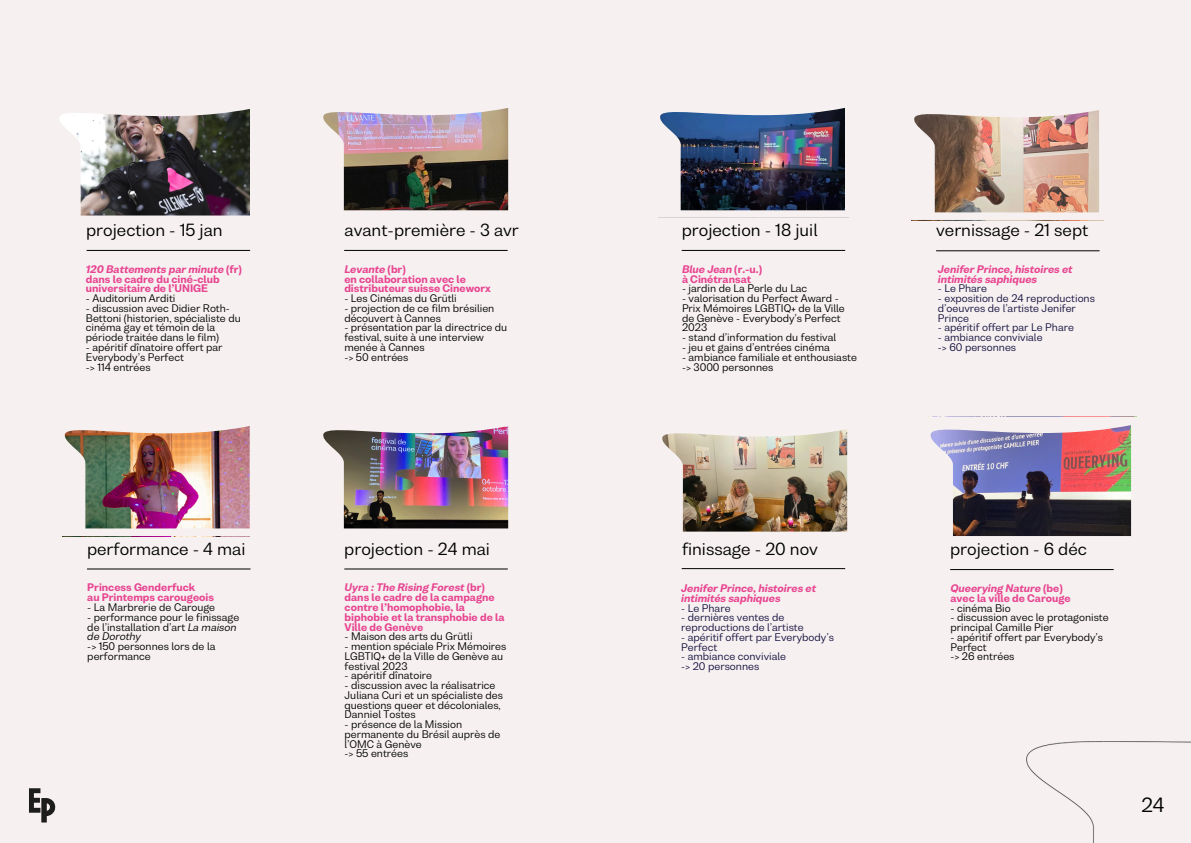
<style>
.page{position:relative;width:1191px;height:843px;background:#fff}
.page>*{position:absolute;margin:0;border:0;box-sizing:border-box;transform-origin:0 0}
.t1{font:18.7px "Bw Nista Grot DEMO";color:#000}
.t2{font:16px "Bw Nista Grot DEMO";color:#000}
.t3{font:10px/9.8px "Bw Nista Grot DEMO";color:#000}
.t4{font:800 10px/9.8px "Bw Nista Grot DEMO";color:#e84591}
.t5{font:10px/9.8px "Bw Nista Grot DEMO";color:#14103f}
.t6{font:italic 800 10px/9.8px "Bw Nista Grot DEMO";color:#e84591}
.s1{font-style:italic}
.s2{font-style:normal}
</style>
<div class="page">
<div style="left:0;top:0;width:1190px;height:842px;background:#f6f1f0"></div>
<img style="left:64px;top:426px;width:186px;height:103px">
<img style="left:658px;top:107px;width:191px;height:111px">
<hr style="left:87px;top:250px;width:163px;height:1px;background:#000">
<hr style="left:344px;top:250px;width:163px;height:1px;background:#000">
<hr style="left:681px;top:250px;width:164px;height:1px;background:#000">
<hr style="left:344px;top:568px;width:163px;height:1px;background:#000">
<hr style="left:87px;top:568px;width:163px;height:1px;background:#000">
<hr style="left:936px;top:250px;width:163px;height:1px;background:#000">
<img style="left:1026px;top:741px;width:164px;height:101px">
<svg style="left:29px;top:788px;width:26px;height:34px"></svg>
<img style="left:59px;top:108px;width:191px;height:108px">
<img style="left:323px;top:108px;width:186px;height:103px">
<img style="left:323px;top:426px;width:186px;height:103px">
<hr style="left:950px;top:569px;width:163px;height:1px;background:#000">
<img style="left:914px;top:110px;width:185px;height:103px">
<img style="left:928px;top:416px;width:209px;height:120px">
<hr style="left:681px;top:568px;width:164px;height:1px;background:#000">
<img style="left:662px;top:429px;width:186px;height:103px">
<p class="t2" style="left:86px;top:221px;width:138px">projection - 15 jan</p>
<p class="t2" style="left:344px;top:221px;width:176px">avant-première - 3 avr</p>
<p class="t4" style="left:86px;top:264px;width:157px"><span class="s1">120 Battements par minute</span> (fr) dans le cadre du ciné-club universitaire de l’UNIGE</p>
<p class="t3" style="left:86px;top:293px;width:91px">- Auditorium Arditi</p>
<p class="t3" style="left:86px;top:303px;width:156px">- discussion avec Didier Roth-<br>Bettoni (historien, spécialiste du cinéma gay et témoin de la période traitée dans le film)</p>
<p class="t3" style="left:86px;top:342px;width:138px">- apéritif dînatoire offert par<br>Everybody’s Perfect</p>
<p class="t3" style="left:86px;top:362px;width:66px">-&gt; 114 entrées</p>
<p class="t6" style="left:344px;top:264px;width:63px">Levante <span class="s2">(br)</span></p>
<h1 class="t4" style="left:344px;top:274px;width:148px">en collaboration avec le distributeur suisse Cineworx</h1>
<p class="t3" style="left:344px;top:293px;width:114px">- Les Cinémas du Grütli</p>
<p class="t3" style="left:344px;top:303px;width:152px">- projection de ce film brésilien découvert à Cannes</p>
<p class="t3" style="left:344px;top:323px;width:164px">- présentation par la directrice du festival, suite à une interview menée à Cannes</p>
<p class="t3" style="left:344px;top:352px;width:66px">-&gt; 50 entrées</p>
<p class="t2" style="left:87px;top:539px;width:160px">performance - 4 mai</p>
<h1 class="t2" style="left:344px;top:539px;width:147px">projection - 24 mai</h1>
<p class="t4" style="left:87px;top:582px;width:109px">Princess Genderfuck</p>
<p class="t4" style="left:87px;top:592px;width:128px">au Printemps carougeois</p>
<p class="t3" style="left:87px;top:602px;width:129px">- La Marbrerie de Carouge</p>
<p class="t3" style="left:87px;top:612px;width:153px">- performance pour le finissage de l’installation d’art <span class="s1">La maison de Dorothy</span></p>
<p class="t3" style="left:87px;top:641px;width:130px">-&gt; 150 personnes lors de la performance</p>
<p class="t6" style="left:344px;top:582px;width:142px">Uyra : The Rising Forest <span class="s2">(br)</span></p>
<p class="t4" style="left:344px;top:592px;width:161px">dans le cadre de la campagne contre l’homophobie, la biphobie et la transphobie de la<br>Ville de Genève</p>
<p class="t3" style="left:344px;top:631px;width:129px">- Maison des arts du Grütli</p>
<h1 class="t3" style="left:344px;top:641px;width:163px">- mention spéciale Prix Mémoires<br>LGBTIQ+ de la Ville de Genève au festival 2023</h1>
<p class="t3" style="left:344px;top:670px;width:89px">- apéritif dînatoire</p>
<p class="t3" style="left:344px;top:680px;width:160px">- discussion avec la réalisatrice<br>Juliana Curi et un spécialiste des questions queer et décoloniales,<br>Danniel Tostes</p>
<p class="t3" style="left:344px;top:719px;width:157px">- présence de la Mission permanente du Brésil auprès de l’OMC à Genève</p>
<p class="t3" style="left:344px;top:748px;width:65px">-&gt; 55 entrées</p>
<p class="t2" style="left:681px;top:221px;width:137px">projection - 18 juil</p>
<p class="t2" style="left:936px;top:221px;width:154px">vernissage - 21 sept</p>
<p class="t6" style="left:682px;top:264px;width:82px">Blue Jean <span class="s2">(r.-u.)</span></p>
<p class="t4" style="left:682px;top:274px;width:71px">à Cinétransat</p>
<p class="t3" style="left:682px;top:284px;width:127px">- jardin de La Perle du Lac</p>
<p class="t3" style="left:682px;top:293px;width:164px">- valorisation du Perfect Award -<br>Prix Mémoires LGBTIQ+ de la Ville de Genève - Everybody’s Perfect<br>2023</p>
<p class="t3" style="left:682px;top:332px;width:155px">- stand d’information du festival</p>
<p class="t3" style="left:682px;top:342px;width:149px">- jeu et gains d’entrées cinéma</p>
<h1 class="t3" style="left:682px;top:352px;width:176px">- ambiance familiale et enthousiaste</h1>
<p class="t3" style="left:682px;top:362px;width:93px">-&gt; 3000 personnes</p>
<p class="t6" style="left:937px;top:264px;width:136px">Jenifer Prince, histoires et intimités saphiques</p>
<p class="t5" style="left:937px;top:284px;width:51px">- Le Phare</p>
<p class="t5" style="left:937px;top:293px;width:159px">- exposition de 24 reproductions d’oeuvres de l’artiste Jenifer<br>Prince</p>
<p class="t5" style="left:937px;top:323px;width:137px">- apéritif offert par Le Phare</p>
<p class="t5" style="left:937px;top:332px;width:106px">- ambiance conviviale</p>
<p class="t5" style="left:937px;top:342px;width:80px">-&gt; 60 personnes</p>
<p class="t2" style="left:682px;top:539px;width:137px">finissage - 20 nov</p>
<p class="t6" style="left:681px;top:583px;width:136px">Jenifer Prince, histoires et intimités saphiques</p>
<p class="t5" style="left:681px;top:602px;width:51px">- Le Phare</p>
<p class="t5" style="left:681px;top:612px;width:124px">- dernières ventes de reproductions de l’artiste</p>
<p class="t5" style="left:681px;top:632px;width:154px">- apéritif offert par Everybody’s<br>Perfect</p>
<p class="t5" style="left:681px;top:651px;width:106px">- ambiance conviviale</p>
<p class="t5" style="left:681px;top:661px;width:79px">-&gt; 20 personnes</p>
<p class="t2" style="left:950px;top:539px;width:138px">projection - 6 déc</p>
<p class="t6" style="left:950px;top:583px;width:114px">Queerying Nature <span class="s2">(be)</span></p>
<p class="t4" style="left:950px;top:593px;width:122px">avec la ville de Carouge</p>
<h1 class="t3" style="left:950px;top:602px;width:62px">- cinéma Bio</h1>
<p class="t3" style="left:950px;top:612px;width:160px">- discussion avec le protagoniste principal Camille Pier</p>
<p class="t3" style="left:950px;top:632px;width:154px">- apéritif offert par Everybody’s<br>Perfect</p>
<h1 class="t3" style="left:950px;top:651px;width:65px">-&gt; 26 entrées</h1>
<p class="t1" style="left:1141px;top:794px;width:25px">24</p>
</div>
